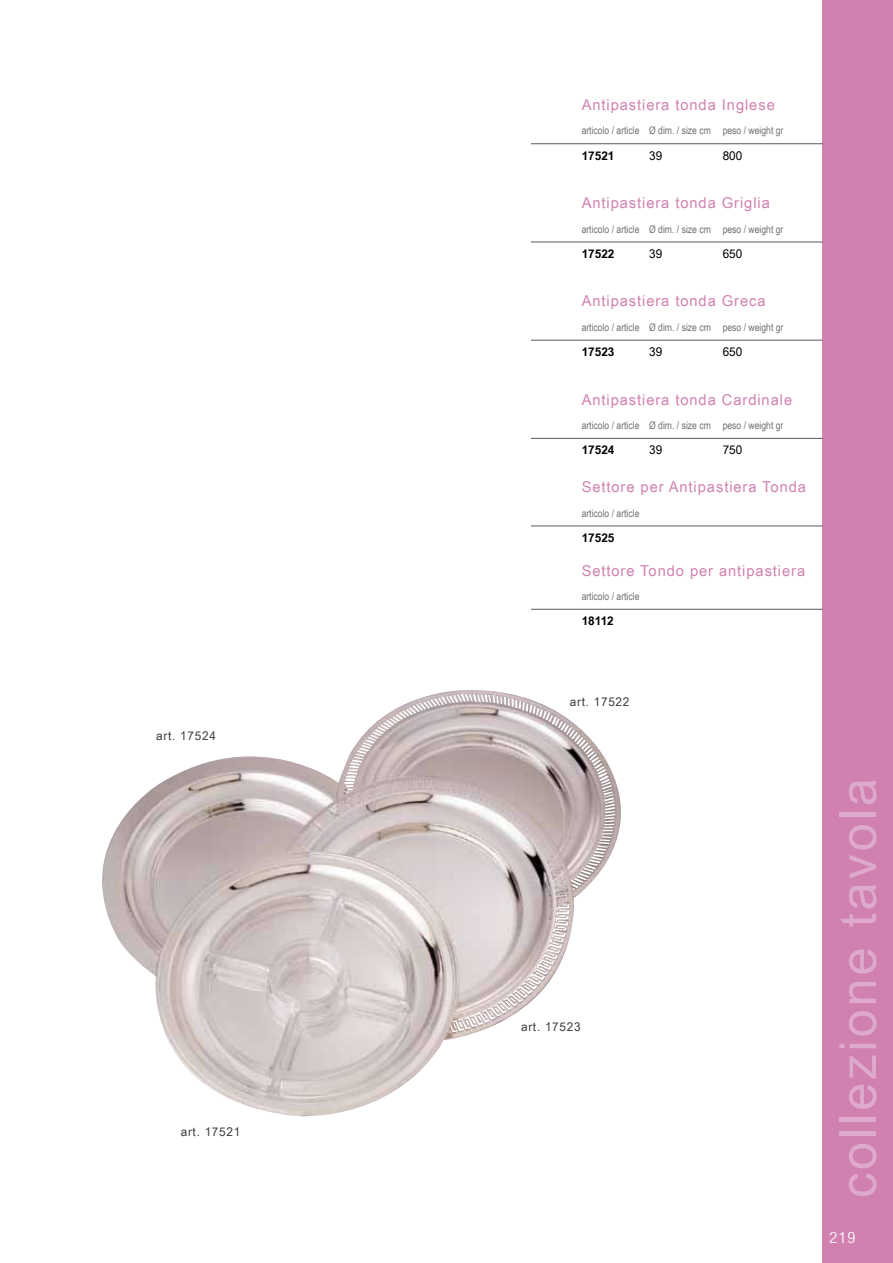
<style>
.page{position:relative;width:893px;height:1263px;background:#fff}
.page>*{position:absolute;margin:0;border:0;box-sizing:border-box;transform-origin:0 0}
.t1{font:51px "Arial Narrow";letter-spacing:.05em;color:#deaacb;scale:1.2 1}
.t2{font:15px "Arial Narrow";letter-spacing:.05em;color:#d181b0;scale:1.2 1}
.t3{font:300 condensed 15px "Helvetica";color:#fff;scale:1.2 1}
.t4{font:12px "Arial Narrow";letter-spacing:.05em;color:#3e3d40;scale:1.2 1}
.t5{font:700 12px "Arial Narrow";color:#000;scale:1.2 1}
.t6{font:12px "Arial Narrow";color:#000;scale:1.2 1}
.t7{font:10.5px "Arial Narrow";color:#707172}
</style>
<div class="page">
<div style="left:823px;top:0;width:70px;height:1263px;background:#d181b0"></div>
<img style="left:102px;top:690px;width:519px;height:427px">
<hr style="left:531px;top:143px;width:292px;height:1px;background:#58585a">
<hr style="left:531px;top:340px;width:292px;height:1px;background:#58585a">
<hr style="left:531px;top:526px;width:292px;height:1px;background:#58585a">
<hr style="left:531px;top:242px;width:292px;height:1px;background:#58585a">
<hr style="left:531px;top:438px;width:292px;height:1px;background:#58585a">
<hr style="left:531px;top:609px;width:292px;height:1px;background:#58585a">
<p class="t4" style="left:156px;top:727px;width:51px">art. 17524</p>
<p class="t4" style="left:181px;top:1123px;width:51px">art. 17521</p>
<h2 class="t2" style="left:582px;top:94px;width:162px">Antipastiera tonda Inglese</h2>
<p class="t5" style="left:582px;top:146px;width:29px">17521</p>
<p class="t6" style="left:649px;top:147px;width:12px">39</p>
<p class="t6" style="left:723px;top:147px;width:18px">800</p>
<p class="t7" style="left:582px;top:123px;width:203px">articolo / article Ø dim. / size cm peso / weight gr</p>
<h2 class="t2" style="left:582px;top:192px;width:158px">Antipastiera tonda Griglia</h2>
<p class="t5" style="left:582px;top:245px;width:29px">17522</p>
<p class="t6" style="left:649px;top:245px;width:12px">39</p>
<p class="t6" style="left:723px;top:245px;width:18px">650</p>
<p class="t7" style="left:582px;top:221px;width:203px">articolo / article Ø dim. / size cm peso / weight gr</p>
<h2 class="t2" style="left:582px;top:290px;width:155px">Antipastiera tonda Greca</h2>
<p class="t5" style="left:582px;top:343px;width:29px">17523</p>
<p class="t6" style="left:649px;top:343px;width:12px">39</p>
<p class="t6" style="left:723px;top:343px;width:18px">650</p>
<p class="t7" style="left:582px;top:319px;width:203px">articolo / article Ø dim. / size cm peso / weight gr</p>
<h2 class="t2" style="left:582px;top:388px;width:177px">Antipastiera tonda Cardinale</h2>
<p class="t5" style="left:582px;top:441px;width:29px">17524</p>
<p class="t6" style="left:649px;top:441px;width:12px">39</p>
<p class="t6" style="left:723px;top:441px;width:18px">750</p>
<p class="t7" style="left:582px;top:418px;width:203px">articolo / article Ø dim. / size cm peso / weight gr</p>
<h2 class="t2" style="left:582px;top:476px;width:189px">Settore per Antipastiera Tonda</h2>
<p class="t5" style="left:582px;top:529px;width:29px">17525</p>
<p class="t7" style="left:582px;top:505px;width:59px">articolo / article</p>
<h2 class="t2" style="left:582px;top:559px;width:188px">Settore Tondo per antipastiera</h2>
<p class="t5" style="left:582px;top:612px;width:28px">18112</p>
<p class="t7" style="left:582px;top:588px;width:59px">articolo / article</p>
<p class="t4" style="left:570px;top:693px;width:51px">art. 17522</p>
<p class="t4" style="left:521px;top:1017px;width:51px">art. 17523</p>
<h1 class="t1" style="left:820px;top:1198px;width:351px;rotate:-90deg">collezione tavola</h1>
<h2 class="t3" style="left:830px;top:1229px;width:23px">219</h2>
</div>
